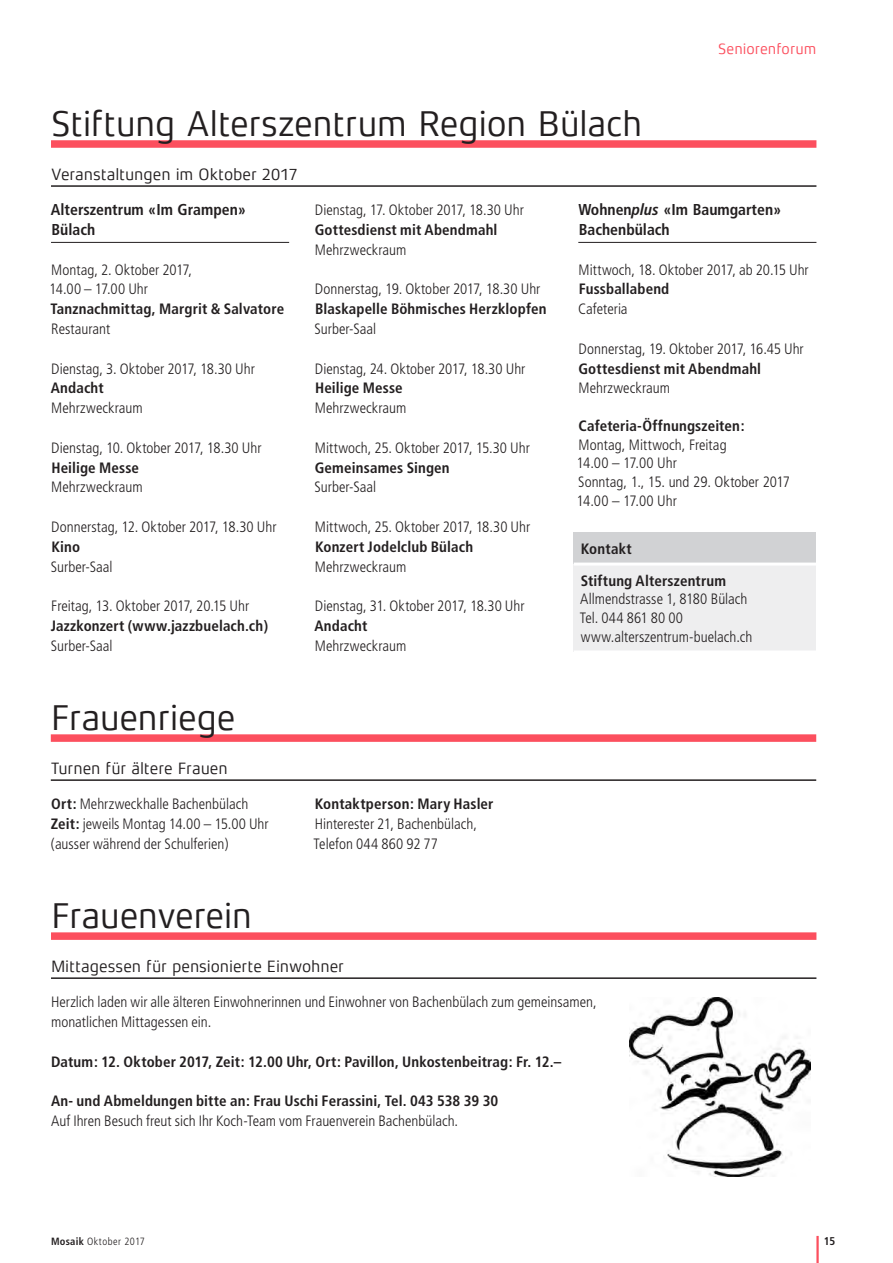
<style>
.page{position:relative;width:893px;height:1263px;background:#fff}
.page>*{position:absolute;margin:0;border:0;box-sizing:border-box;transform-origin:0 0}
.t1{font:36px "Xenois Sans Pro";letter-spacing:-.015em;color:#231f20}
.t2{font:16.5px "Xenois Sans Pro";letter-spacing:-.01em;color:#231f20}
.t3{font:700 condensed 15.75px/19.8px "Frutiger";color:#231f20}
.t4{font:300 condensed 15px/19.8px "Frutiger";color:#231f20}
.t5{font:700 condensed 15px/31.7px "Frutiger";letter-spacing:.01em;color:#231f20}
.t6{font:15px "Xenois Sans Pro";letter-spacing:-.005em;color:#fc4f5e}
.t7{font:700 condensed 11.25px "Frutiger";color:#231f20}
.t8{font:300 condensed 10.5px "Frutiger";letter-spacing:.045em;color:#231f20}
.s1{font-family:"Frutiger LT Pro";font-style:italic}
.s2{font-weight:700}
</style>
<div class="page">
<hr style="left:816px;top:1236px;width:3px;height:27px;background:#fc4f5e">
<div style="left:51px;top:140px;width:765px;height:8px;background:#fc4f5e"></div>
<hr style="left:51px;top:185px;width:765px;height:2px;background:#231f20">
<hr style="left:51px;top:242px;width:238px;height:1px;background:#231f20">
<hr style="left:578px;top:242px;width:238px;height:1px;background:#231f20">
<div style="left:574px;top:532px;width:242px;height:32px;background:#d1d2d4"></div>
<div style="left:574px;top:564px;width:242px;height:88px;background:#eeeeef"></div>
<hr style="left:574px;top:562px;width:242px;height:3px;background:#fff">
<hr style="left:574px;top:650px;width:242px;height:3px;background:#fff">
<div style="left:51px;top:932px;width:765px;height:8px;background:#fc4f5e"></div>
<hr style="left:51px;top:977px;width:765px;height:2px;background:#231f20">
<img style="left:629px;top:998px;width:182px;height:178px">
<div style="left:51px;top:734px;width:765px;height:8px;background:#fc4f5e"></div>
<hr style="left:51px;top:779px;width:765px;height:2px;background:#231f20">
<p class="t6" style="left:718px;top:40px;width:100px">Seniorenforum</p>
<h1 class="t1" style="left:51px;top:103px;width:593px">Stiftung Alterszentrum Region Bülach</h1>
<p class="t2" style="left:51px;top:165px;width:248px">Veranstaltungen im Oktober 2017</p>
<p class="t3" style="left:51px;top:200px;width:197px">Alterszentrum «Im Grampen»<br>Bülach</p>
<p class="t4" style="left:49px;top:260px;width:144px">Montag, 2. Oktober 2017,<br>14.00 – 17.00 Uhr</p>
<p class="t5" style="left:50px;top:293px;width:235px">Tanznachmittag, Margrit &amp; Salvatore</p>
<p class="t4" style="left:51px;top:319px;width:61px">Restaurant</p>
<p class="t4" style="left:51px;top:359px;width:205px">Dienstag, 3. Oktober 2017, 18.30 Uhr</p>
<p class="t5" style="left:51px;top:372px;width:54px">Andacht</p>
<p class="t4" style="left:51px;top:398px;width:93px">Mehrzweckraum</p>
<p class="t4" style="left:51px;top:438px;width:212px">Dienstag, 10. Oktober 2017, 18.30 Uhr</p>
<p class="t5" style="left:51px;top:452px;width:89px">Heilige Messe</p>
<p class="t4" style="left:51px;top:478px;width:93px">Mehrzweckraum</p>
<p class="t4" style="left:51px;top:517px;width:227px">Donnerstag, 12. Oktober 2017, 18.30 Uhr</p>
<p class="t5" style="left:51px;top:531px;width:30px">Kino</p>
<p class="t4" style="left:51px;top:557px;width:63px">Surber-Saal</p>
<p class="t4" style="left:51px;top:596px;width:199px">Freitag, 13. Oktober 2017, 20.15 Uhr</p>
<p class="t5" style="left:51px;top:610px;width:219px">Jazzkonzert (www.jazzbuelach.ch)</p>
<p class="t4" style="left:51px;top:636px;width:63px">Surber-Saal</p>
<p class="t3" style="left:578px;top:200px;width:204px">Wohnen<span class="s1">plus</span> «Im Baumgarten»<br>Bachenbülach</p>
<p class="t4" style="left:579px;top:260px;width:232px">Mittwoch, 18. Oktober 2017, ab 20.15 Uhr</p>
<p class="t5" style="left:579px;top:273px;width:92px">Fussballabend</p>
<p class="t4" style="left:578px;top:299px;width:51px">Cafeteria</p>
<p class="t4" style="left:579px;top:339px;width:227px">Donnerstag, 19. Oktober 2017, 16.45 Uhr</p>
<p class="t5" style="left:578px;top:353px;width:184px">Gottesdienst mit Abendmahl</p>
<p class="t4" style="left:579px;top:379px;width:93px">Mehrzweckraum</p>
<p class="t5" style="left:578px;top:410px;width:168px">Cafeteria-Öffnungszeiten:</p>
<p class="t4" style="left:577px;top:435px;width:215px;line-height:18.8px">Montag, Mittwoch, Freitag<br>14.00 – 17.00 Uhr<br>Sonntag, 1., 15. und 29. Oktober 2017<br>14.00 – 17.00 Uhr</p>
<p class="t5" style="left:581px;top:533px;width:147px">Kontakt<br>Stiftung Alterszentrum</p>
<p class="t4" style="left:580px;top:590px;width:174px;line-height:18.8px">Allmendstrasse 1, 8180 Bülach<br>Tel. 044 861 80 00 www.alterszentrum-buelach.ch</p>
<p class="t4" style="left:315px;top:200px;width:210px">Dienstag, 17. Oktober 2017, 18.30 Uhr</p>
<p class="t5" style="left:315px;top:214px;width:184px">Gottesdienst mit Abendmahl</p>
<p class="t4" style="left:315px;top:240px;width:93px">Mehrzweckraum</p>
<p class="t4" style="left:315px;top:280px;width:227px">Donnerstag, 19. Oktober 2017, 18.30 Uhr</p>
<p class="t5" style="left:315px;top:293px;width:233px">Blaskapelle Böhmisches Herzklopfen</p>
<p class="t4" style="left:315px;top:319px;width:63px">Surber-Saal</p>
<p class="t4" style="left:315px;top:359px;width:212px">Dienstag, 24. Oktober 2017, 18.30 Uhr</p>
<p class="t5" style="left:315px;top:372px;width:89px">Heilige Messe</p>
<p class="t4" style="left:315px;top:398px;width:93px">Mehrzweckraum</p>
<p class="t4" style="left:315px;top:438px;width:216px">Mittwoch, 25. Oktober 2017, 15.30 Uhr</p>
<p class="t5" style="left:315px;top:452px;width:136px">Gemeinsames Singen</p>
<p class="t4" style="left:315px;top:478px;width:63px">Surber-Saal</p>
<p class="t4" style="left:315px;top:517px;width:217px">Mittwoch, 25. Oktober 2017, 18.30 Uhr</p>
<p class="t5" style="left:315px;top:531px;width:160px">Konzert Jodelclub Bülach</p>
<p class="t4" style="left:315px;top:557px;width:93px">Mehrzweckraum</p>
<p class="t4" style="left:315px;top:596px;width:211px">Dienstag, 31. Oktober 2017, 18.30 Uhr</p>
<p class="t5" style="left:314px;top:610px;width:54px">Andacht</p>
<p class="t4" style="left:315px;top:636px;width:93px">Mehrzweckraum</p>
<h1 class="t1" style="left:51px;top:697px;width:186px">Frauenriege</h1>
<p class="t2" style="left:51px;top:759px;width:178px">Turnen für ältere Frauen</p>
<p class="t4" style="left:51px;top:794px;width:220px"><span class="s2">Ort:</span> Mehrzweckhalle Bachenbülach<br><span class="s2">Zeit:</span> jeweils Montag 14.00 – 15.00 Uhr (ausser während der Schulferien)</p>
<p class="t5" style="left:315px;top:788px;width:180px">Kontaktperson: Mary Hasler</p>
<p class="t4" style="left:314px;top:814px;width:165px">Hinterester 21, Bachenbülach,<br>Telefon 044 860 92 77</p>
<h1 class="t1" style="left:51px;top:895px;width:203px">Frauenverein</h1>
<p class="t2" style="left:51px;top:957px;width:295px">Mittagessen für pensionierte Einwohner</p>
<p class="t4" style="left:51px;top:992px;width:547px">Herzlich laden wir alle älteren Einwohnerinnen und Einwohner von Bachenbülach zum gemeinsamen, monatlichen Mittagessen ein.</p>
<p class="t5" style="left:51px;top:1046px;width:512px">Datum: 12. Oktober 2017, Zeit: 12.00 Uhr, Ort: Pavillon, Unkostenbeitrag: Fr. 12.–</p>
<p class="t5" style="left:51px;top:1085px;width:449px">An- und Abmeldungen bitte an: Frau Uschi Ferassini, Tel. 043 538 39 30</p>
<p class="t4" style="left:51px;top:1111px;width:409px">Auf Ihren Besuch freut sich Ihr Koch-Team vom Frauenverein Bachenbülach.</p>
<p class="t8" style="left:51px;top:1235px;width:95px"><span class="s2">Mosaik</span> Oktober 2017</p>
<p class="t7" style="left:824px;top:1234px;width:13px">15</p>
</div>
